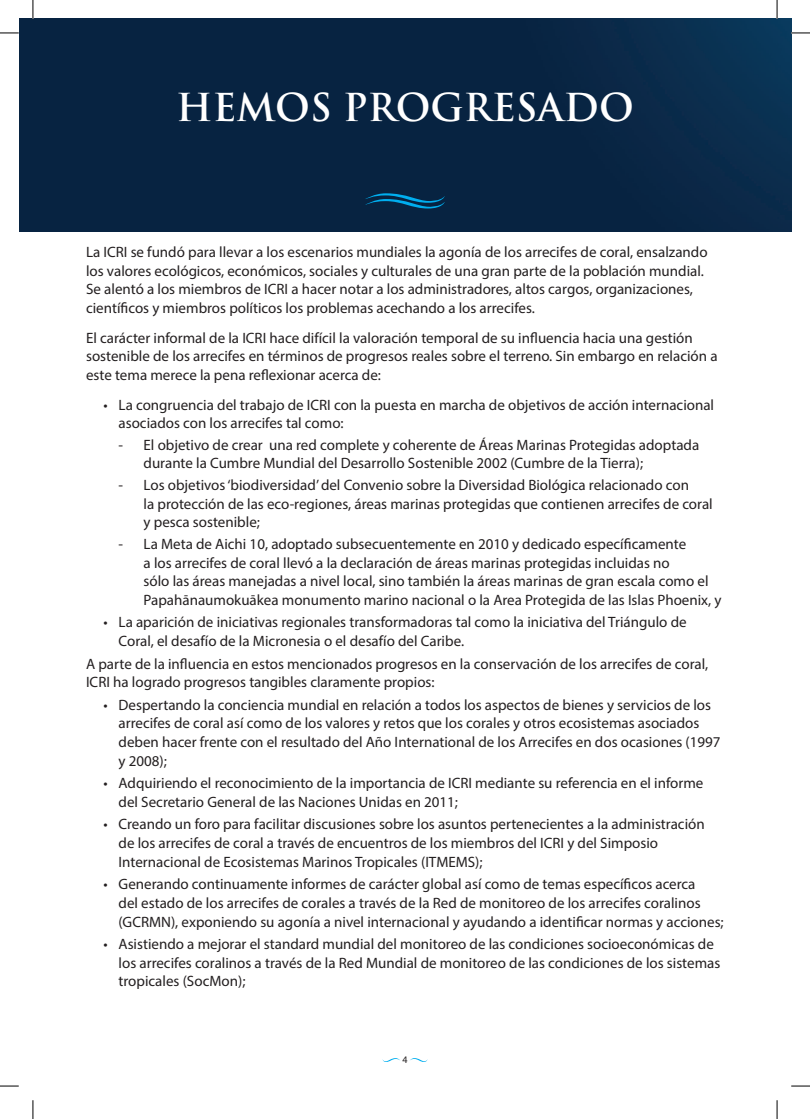
<style>
.page{position:relative;width:810px;height:1119px;background:#fff}
.page>*{position:absolute;margin:0;border:0;box-sizing:border-box;transform-origin:0 0}
.t1{font:700 37.5px "Trajan Pro";color:#fff}
.t2{font:15px/18.8px "Myriad Pro";color:#231f20}
.t3{font:10px "Myriad Pro";color:#231f20}
</style>
<div class="page">
<img style="left:19px;top:19px;width:772px;height:212px">
<svg style="left:365px;top:193px;width:80px;height:15px"></svg>
<svg style="left:382px;top:1058px;width:18px;height:3px"></svg>
<svg style="left:410px;top:1058px;width:18px;height:3px"></svg>
<svg style="left:0;top:32px;width:19px;height:2px"></svg>
<svg style="left:791px;top:32px;width:19px;height:2px"></svg>
<svg style="left:0;top:1085px;width:19px;height:1px"></svg>
<svg style="left:791px;top:1085px;width:19px;height:1px"></svg>
<svg style="left:32px;top:0;width:2px;height:19px"></svg>
<svg style="left:32px;top:1100px;width:2px;height:18px"></svg>
<svg style="left:776px;top:0;width:2px;height:19px"></svg>
<svg style="left:776px;top:1100px;width:2px;height:18px"></svg>
<h1 class="t1" style="left:176px;top:84px;width:459px">HEMOS PROGRESADO</h1>
<p class="t2" style="left:86px;top:242px;width:623px">La ICRI se fundó para llevar a los escenarios mundiales la agonía de los arrecifes de coral, ensalzando los valores ecológicos, económicos, sociales y culturales de una gran parte de la población mundial.<br>Se alentó a los miembros de ICRI a hacer notar a los administradores, altos cargos, organizaciones, científicos y miembros políticos los problemas acechando a los arrecifes.</p>
<p class="t2" style="left:86px;top:328px;width:633px">El carácter informal de la ICRI hace difícil la valoración temporal de su influencia hacia una gestión sostenible de los arrecifes en términos de progresos reales sobre el terreno. Sin embargo en relación a este tema merece la pena reflexionar acerca de:</p>
<p class="t2" style="left:119px;top:395px;width:597px;text-indent:-15px">• La congruencia del trabajo de ICRI con la puesta en marcha de objetivos de acción internacional asociados con los arrecifes tal como:</p>
<p class="t2" style="left:144px;top:435px;width:557px;text-indent:-25px">- El objetivo de crear una red complete y coherente de Áreas Marinas Protegidas adoptada durante la Cumbre Mundial del Desarrollo Sostenible 2002 (Cumbre de la Tierra);</p>
<p class="t2" style="left:144px;top:475px;width:571px;text-indent:-25px">- Los objetivos ‘biodiversidad’ del Convenio sobre la Diversidad Biológica relacionado con<br>la protección de las eco-regiones, áreas marinas protegidas que contienen arrecifes de coral y pesca sostenible;</p>
<p class="t2" style="left:144px;top:534px;width:579px;text-indent:-25px">- La Meta de Aichi 10, adoptado subsecuentemente en 2010 y dedicado específicamente<br>a los arrecifes de coral llevó a la declaración de áreas marinas protegidas incluidas no<br>sólo las áreas manejadas a nivel local, sino también la áreas marinas de gran escala como el Papahānaumokuākea monumento marino nacional o la Area Protegida de las Islas Phoenix, y</p>
<p class="t2" style="left:119px;top:612px;width:570px;text-indent:-15px">• La aparición de iniciativas regionales transformadoras tal como la iniciativa del Triángulo de<br>Coral, el desafío de la Micronesia o el desafío del Caribe.</p>
<p class="t2" style="left:86px;top:653px;width:624px">A parte de la influencia en estos mencionados progresos en la conservación de los arrecifes de coral,<br>ICRI ha logrado progresos tangibles claramente propios:</p>
<p class="t2" style="left:119px;top:694px;width:604px;text-indent:-15px">• Despertando la conciencia mundial en relación a todos los aspectos de bienes y servicios de los arrecifes de coral así como de los valores y retos que los corales y otros ecosistemas asociados deben hacer frente con el resultado del Año International de los Arrecifes en dos ocasiones (1997 y 2008);</p>
<p class="t2" style="left:119px;top:773px;width:586px;text-indent:-15px">• Adquiriendo el reconocimiento de la importancia de ICRI mediante su referencia en el informe del Secretario General de las Naciones Unidas en 2011;</p>
<p class="t2" style="left:119px;top:814px;width:588px;text-indent:-15px">• Creando un foro para facilitar discusiones sobre los asuntos pertenecientes a la administración de los arrecifes de coral a través de encuentros de los miembros del ICRI y del Simposio<br>Internacional de Ecosistemas Marinos Tropicales (ITMEMS);</p>
<p class="t2" style="left:119px;top:874px;width:607px;text-indent:-15px">• Generando continuamente informes de carácter global así como de temas específicos acerca<br>del estado de los arrecifes de corales a través de la Red de monitoreo de los arrecifes coralinos (GCRMN), exponiendo su agonía a nivel internacional y ayudando a identificar normas y acciones;</p>
<p class="t2" style="left:119px;top:934px;width:603px;text-indent:-15px">• Asistiendo a mejorar el standard mundial del monitoreo de las condiciones socioeconómicas de los arrecifes coralinos a través de la Red Mundial de monitoreo de las condiciones de los sistemas tropicales (SocMon);</p>
<p class="t3" style="left:402px;top:1053px;width:7px">4</p>
</div>
